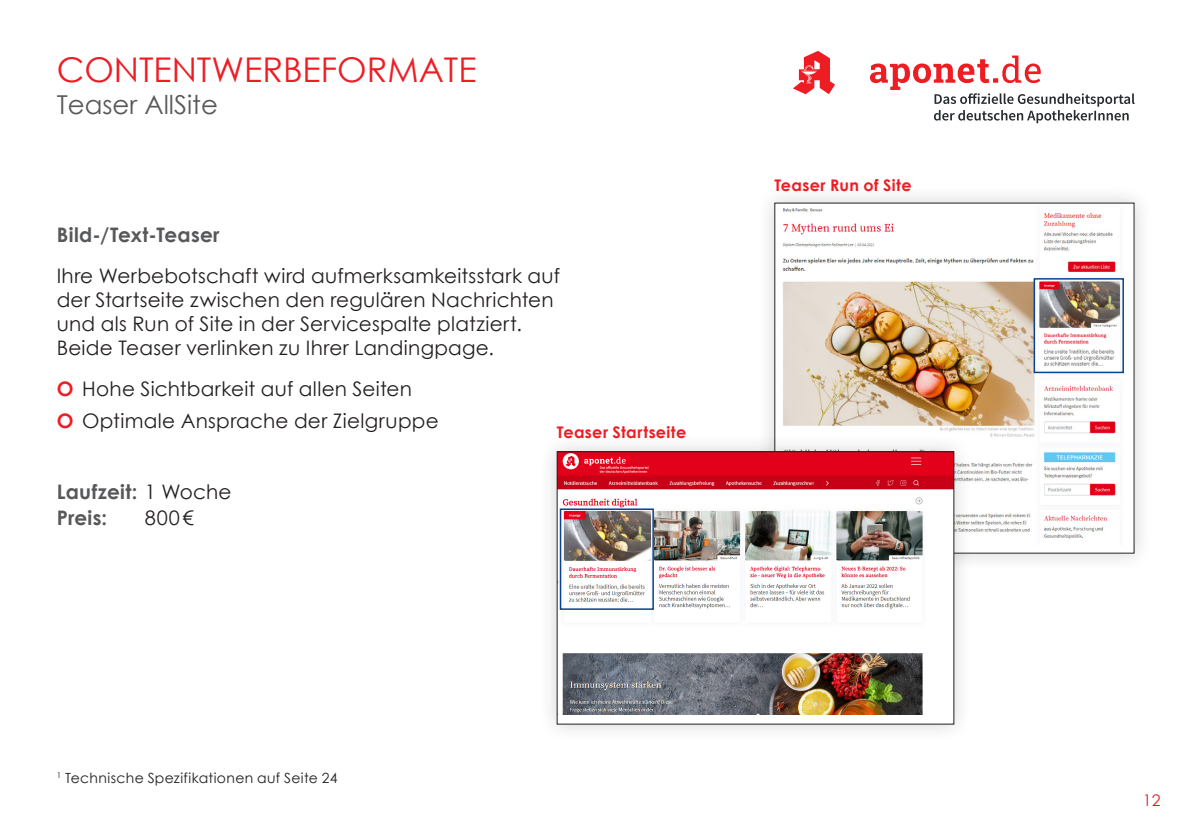
<style>
.page{position:relative;width:1191px;height:840px;background:#fff}
.page>*{position:absolute;margin:0;border:0;box-sizing:border-box;transform-origin:0 0}
.t1{font:34px "Century Gothic";color:#ee1d23}
.t2{font:26px "Century Gothic";color:#57585a}
.t3{font:20px/24px "Century Gothic";letter-spacing:.01em;color:#231f20}
.t4{font:700 20px/26px "Century Gothic";letter-spacing:.015em;color:#57585a}
.t5{font:700 16px "Century Gothic";letter-spacing:.02em;color:#ee1d23}
.t6{font:16px "Century Gothic";color:#ee1d23}
.t7{font:14px "Century Gothic";letter-spacing:.025em;color:#231f20}
.s1{font-weight:700;color:#ee1d23}
.s2{font-weight:400;color:#231f20}
</style>
<div class="page">
<svg style="left:870px;top:55px;width:264px;height:68px"></svg>
<svg style="left:793px;top:51px;width:42px;height:44px"></svg>
<div style="left:755px;top:184px;width:398px;height:388px;background:#231f20;opacity:.2"></div>
<img style="left:776px;top:205px;width:356px;height:339px">
<div style="left:1033px;top:278px;width:91px;height:95px;border:2px solid #09428e"></div>
<div style="left:538px;top:432px;width:434px;height:310px;background:#231f20;opacity:.2"></div>
<div style="left:557px;top:451px;width:397px;height:272px;background:#fff"></div>
<img style="left:559px;top:453px;width:393px;height:261px">
<div style="left:557px;top:451px;width:397px;height:273px;border:1px solid #231f20"></div>
<div style="left:560px;top:508px;width:94px;height:101px;border:2px solid #09428e"></div>
<h1 class="t1" style="left:57px;top:46px;width:421px">CONTENTWERBEFORMATE</h1>
<h2 class="t2" style="left:57px;top:86px;width:163px">Teaser AllSite</h2>
<p class="t4" style="left:57px;top:221px;width:164px">Bild-/Text-Teaser</p>
<p class="t3" style="left:57px;top:263px;width:505px">Ihre Werbebotschaft wird aufmerksamkeitsstark auf der Startseite zwischen den regulären Nachrichten und als Run of Site in der Servicespalte platziert.<br>Beide Teaser verlinken zu Ihrer Landingpage.</p>
<p class="t3" style="left:57px;top:372px;width:383px;line-height:31.6px"><span class="s1">O</span> Hohe Sichtbarkeit auf allen Seiten<br><span class="s1">O</span> Optimale Ansprache der Zielgruppe</p>
<p class="t5" style="left:557px;top:420px;width:131px">Teaser Startseite</p>
<p class="t4" style="left:57px;top:478px;width:176px">Laufzeit: <span class="s2">1 Woche<br></span>Preis:</p>
<p class="t3" style="left:145px;top:505px;width:51px">800€</p>
<p class="t5" style="left:774px;top:172px;width:139px">Teaser Run of Site</p>
<p class="t7" style="left:57px;top:767px;width:282px"><sup>1</sup> Technische Spezifikationen auf Seite 24</p>
<p class="t6" style="left:1143px;top:788px;width:19px">12</p>
</div>
